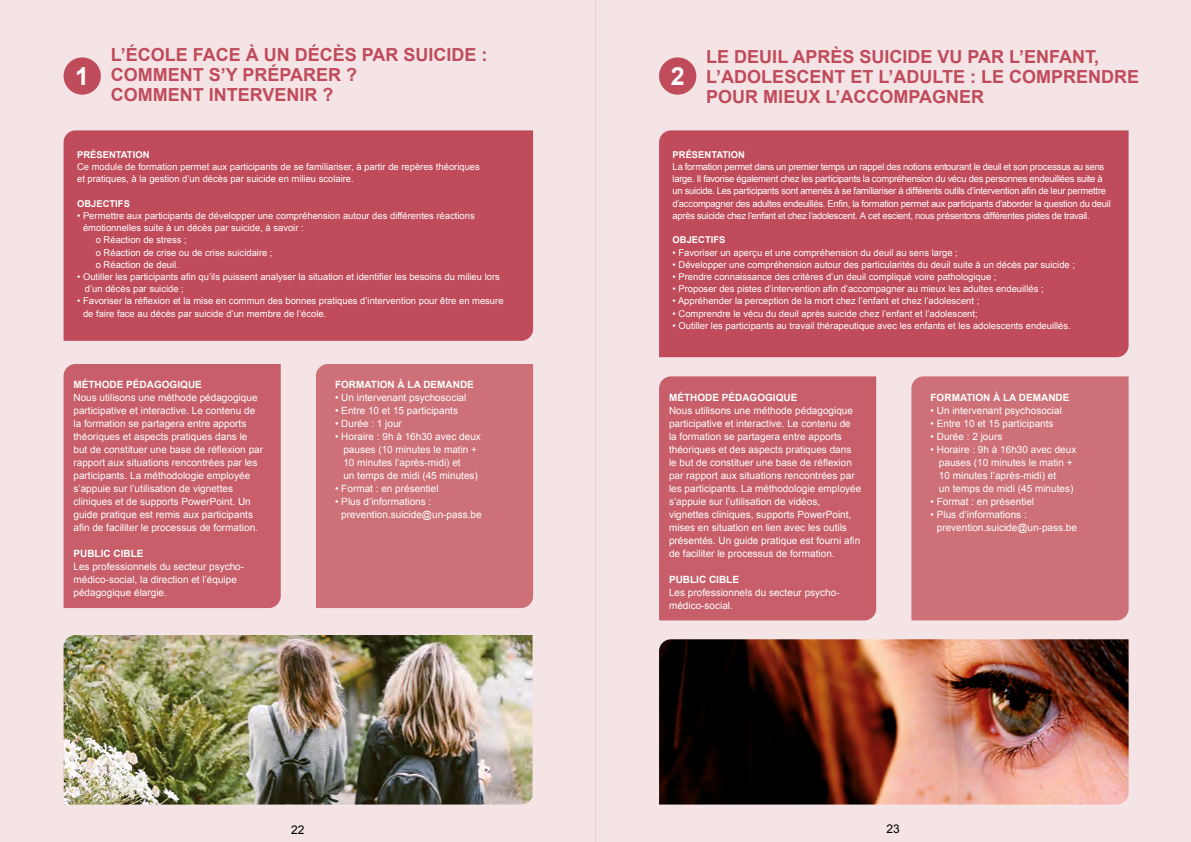
<style>
.page{position:relative;width:1191px;height:842px;background:#fff}
.page>*{position:absolute;margin:0;border:0;box-sizing:border-box;transform-origin:0 0}
.t1{font:700 25px "Arial";color:#fff}
.t2{font:700 18px/20px "Arial";color:#c04b5b}
.t3{font:12px "Arial";color:#000}
.t4{font:10px/13px "Arial";color:#fff}
.t5{font:700 10px "Arial";color:#fff}
.t6{font:9.4px/12.2px "Arial";color:#fff}
.t7{font:9.4px/12.2px "Arial";letter-spacing:-.025em;color:#fff}
.t8{font:700 9.4px "Arial";color:#fff}
</style>
<div class="page">
<div style="left:0;top:0;width:595px;height:842px;background:#f5e4e6"></div>
<div style="left:64px;top:130px;width:469px;height:211px;background:#c04b5b"></div>
<div style="left:64px;top:364px;width:217px;height:244px;background:#c75e69"></div>
<div style="left:316px;top:364px;width:217px;height:244px;background:#cd7077"></div>
<img style="left:64px;top:635px;width:468px;height:169px">
<div style="left:595px;top:0;width:596px;height:842px;background:#f5e4e6"></div>
<div style="left:659px;top:130px;width:469px;height:227px;background:#c04b5b"></div>
<div style="left:659px;top:376px;width:217px;height:244px;background:#c75e69"></div>
<img style="left:659px;top:639px;width:469px;height:165px">
<div style="left:911px;top:376px;width:217px;height:244px;background:#cd7077"></div>
<div style="left:64px;top:57px;width:37px;height:38px;background:#c04b5b;border-radius:50%"></div>
<div style="left:659px;top:57px;width:37px;height:38px;background:#c04b5b;border-radius:50%"></div>
<h1 class="t1" style="left:75px;top:60px;width:15px">1</h1>
<h2 class="t2" style="left:111px;top:46px;width:378px">L’ÉCOLE FACE À UN DÉCÈS PAR SUICIDE :<br>COMMENT S’Y PRÉPARER ?<br>COMMENT INTERVENIR ?</h2>
<p class="t8" style="left:77px;top:148px;width:74px">PRÉSENTATION</p>
<p class="t6" style="left:77px;top:161px;width:404px">Ce module de formation permet aux participants de se familiariser, à partir de repères théoriques et pratiques, à la gestion d’un décès par suicide en milieu scolaire.</p>
<p class="t8" style="left:77px;top:197px;width:54px">OBJECTIFS</p>
<p class="t6" style="left:77px;top:210px;width:399px">• Permettre aux participants de développer une compréhension autour des différentes réactions</p>
<p class="t6" style="left:83px;top:222px;width:222px">émotionnelles suite à un décès par suicide, à savoir :</p>
<p class="t6" style="left:96px;top:234px;width:92px">o Réaction de stress ;</p>
<p class="t6" style="left:96px;top:246px;width:178px">o Réaction de crise ou de crise suicidaire ;</p>
<p class="t6" style="left:96px;top:258px;width:85px">o Réaction de deuil.</p>
<p class="t6" style="left:85px;top:271px;width:416px;text-indent:-8px">• Outiller les participants afin qu’ils puissent analyser la situation et identifier les besoins du milieu lors d’un décès par suicide ;</p>
<p class="t6" style="left:83px;top:295px;width:422px;text-indent:-6px">• Favoriser la réflexion et la mise en commun des bonnes pratiques d’intervention pour être en mesure de faire face au décès par suicide d’un membre de l’école.</p>
<p class="t5" style="left:73px;top:378px;width:130px">MÉTHODE PÉDAGOGIQUE</p>
<p class="t4" style="left:73px;top:391px;width:191px">Nous utilisons une méthode pédagogique participative et interactive. Le contenu de la formation se partagera entre apports théoriques et aspects pratiques dans le but de constituer une base de réflexion par rapport aux situations rencontrées par les participants. La méthodologie employée s’appuie sur l’utilisation de vignettes cliniques et de supports PowerPoint. Un guide pratique est remis aux participants afin de faciliter le processus de formation.</p>
<p class="t5" style="left:73px;top:547px;width:72px">PUBLIC CIBLE</p>
<p class="t4" style="left:73px;top:560px;width:172px">Les professionnels du secteur psycho&shy;médico-social, la direction et l’équipe pédagogique élargie.</p>
<p class="t5" style="left:335px;top:378px;width:140px">FORMATION À LA DEMANDE</p>
<p class="t4" style="left:335px;top:391px;width:133px">• Un intervenant psychosocial</p>
<p class="t4" style="left:335px;top:404px;width:125px">• Entre 10 et 15 participants</p>
<p class="t4" style="left:335px;top:417px;width:68px">• Durée : 1 jour</p>
<p class="t4" style="left:343px;top:430px;width:139px;text-indent:-8px">• Horaire : 9h à 16h30 avec deux pauses (10 minutes le matin +<br>10 minutes l’après-midi) et<br>un temps de midi (45 minutes)</p>
<p class="t4" style="left:335px;top:482px;width:105px">• Format : en présentiel</p>
<p class="t4" style="left:341px;top:495px;width:142px;text-indent:-6px">• Plus d’informations : prevention.suicide@un-pass.be</p>
<p class="t3" style="left:291px;top:821px;width:15px">22</p>
<h1 class="t1" style="left:671px;top:60px;width:15px">2</h1>
<h2 class="t2" style="left:706px;top:47px;width:434px">LE DEUIL APRÈS SUICIDE VU PAR L’ENFANT,<br>L’ADOLESCENT ET L’ADULTE : LE COMPRENDRE<br>POUR MIEUX L’ACCOMPAGNER</h2>
<p class="t8" style="left:672px;top:148px;width:74px">PRÉSENTATION</p>
<p class="t7" style="left:672px;top:161px;width:439px">La formation permet dans un premier temps un rappel des notions entourant le deuil et son processus au sens large. Il favorise également chez les participants la compréhension du vécu des personnes endeuillées suite à un suicide. Les participants sont amenés à se familiariser à différents outils d’intervention afin de leur permettre d’accompagner des adultes endeuillés. Enfin, la formation permet aux participants d’aborder la question du deuil après suicide chez l’enfant et chez l’adolescent. A cet escient, nous présentons différentes pistes de travail.</p>
<p class="t8" style="left:672px;top:234px;width:54px">OBJECTIFS</p>
<p class="t6" style="left:672px;top:246px;width:287px">• Favoriser un aperçu et une compréhension du deuil au sens large ;</p>
<p class="t6" style="left:672px;top:258px;width:404px">• Développer une compréhension autour des particularités du deuil suite à un décès par suicide ;</p>
<p class="t6" style="left:672px;top:271px;width:325px">• Prendre connaissance des critères d’un deuil compliqué voire pathologique ;</p>
<p class="t6" style="left:672px;top:283px;width:372px">• Proposer des pistes d’intervention afin d’accompagner au mieux les adultes endeuillés ;</p>
<p class="t6" style="left:672px;top:295px;width:308px">• Appréhender la perception de la mort chez l’enfant et chez l’adolescent ;</p>
<p class="t6" style="left:672px;top:307px;width:306px">• Comprendre le vécu du deuil après suicide chez l’enfant et l’adolescent;</p>
<p class="t6" style="left:672px;top:320px;width:400px">• Outiller les participants au travail thérapeutique avec les enfants et les adolescents endeuillés.</p>
<p class="t5" style="left:669px;top:391px;width:130px">MÉTHODE PÉDAGOGIQUE</p>
<p class="t4" style="left:669px;top:404px;width:194px">Nous utilisons une méthode pédagogique participative et interactive. Le contenu de<br>la formation se partagera entre apports théoriques et des aspects pratiques dans le but de constituer une base de réflexion par rapport aux situations rencontrées par les participants. La méthodologie employée s’appuie sur l’utilisation de vidéos, vignettes cliniques, supports PowerPoint, mises en situation en lien avec les outils présentés. Un guide pratique est fourni afin de faciliter le processus de formation.</p>
<p class="t5" style="left:669px;top:573px;width:71px">PUBLIC CIBLE</p>
<p class="t4" style="left:669px;top:586px;width:172px">Les professionnels du secteur psycho&shy;médico-social.</p>
<p class="t5" style="left:930px;top:391px;width:140px">FORMATION À LA DEMANDE</p>
<p class="t4" style="left:930px;top:404px;width:133px">• Un intervenant psychosocial</p>
<p class="t4" style="left:930px;top:417px;width:125px">• Entre 10 et 15 participants</p>
<p class="t4" style="left:930px;top:430px;width:73px">• Durée : 2 jours</p>
<p class="t4" style="left:939px;top:443px;width:139px;text-indent:-8px">• Horaire : 9h à 16h30 avec deux pauses (10 minutes le matin +<br>10 minutes l’après-midi) et<br>un temps de midi (45 minutes)</p>
<p class="t4" style="left:930px;top:495px;width:105px">• Format : en présentiel</p>
<p class="t4" style="left:936px;top:508px;width:142px;text-indent:-6px">• Plus d’informations : prevention.suicide@un-pass.be</p>
<p class="t3" style="left:886px;top:821px;width:15px">23</p>
</div>
